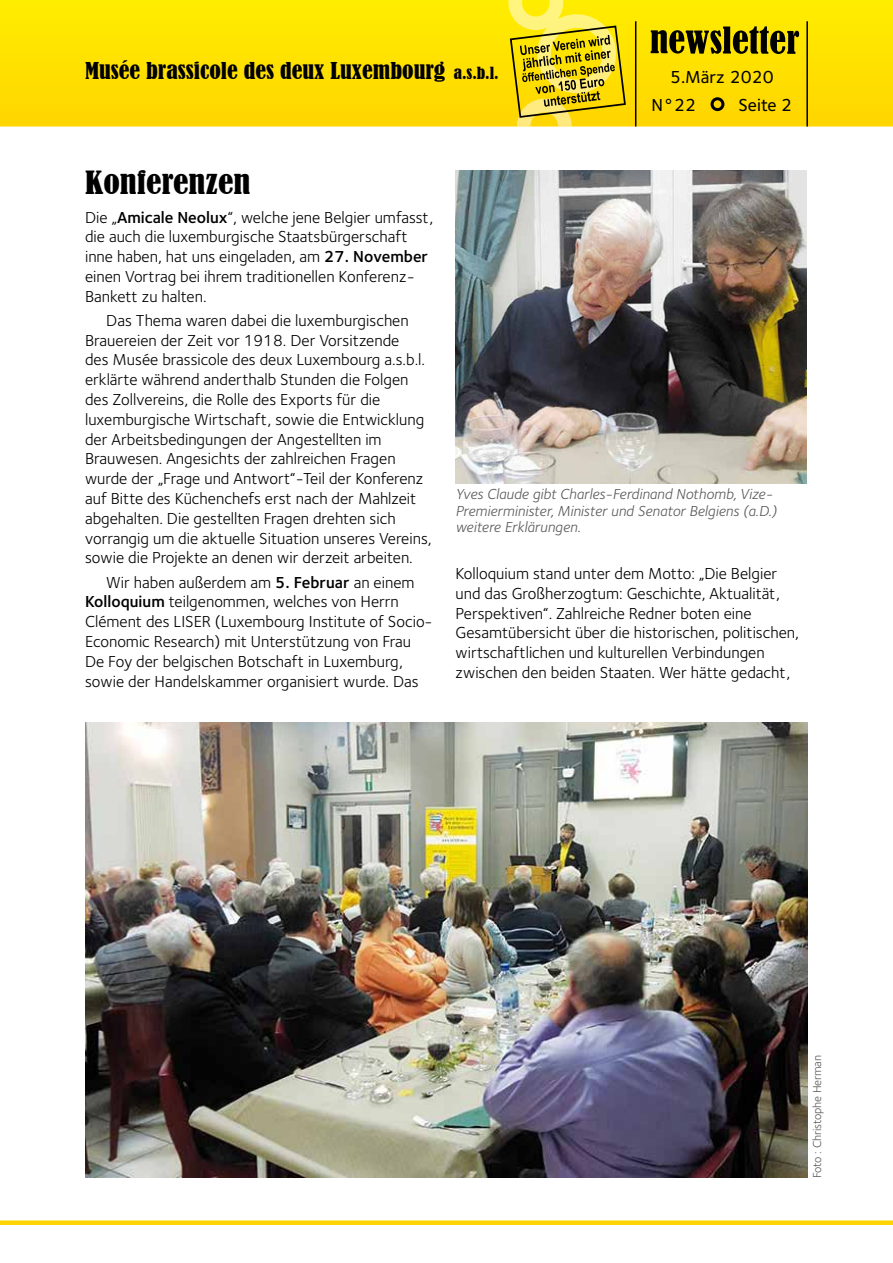
<style>
.page{position:relative;width:893px;height:1263px;background:#fff}
.page>*{position:absolute;margin:0;border:0;box-sizing:border-box;transform-origin:0 0}
.t1{font:condensed 30px "Bernard";color:#000;scale:1.15 1}
.t2{font:condensed 21.75px "Bernard";color:#000;scale:1.1 1}
.t3{font:18px/28.5px "Foundry Sterling Medium CE";color:#000}
.t4{font:16.5px/19.8px "Foundry Sterling Book CE";color:#000}
.t5{font:15px/16.5px "Foundry Sterling Book Italic CE";color:#58585a}
.t6{font:12px "Foundry Sterling Book CE";letter-spacing:-.01em;color:#58585a}
.s1{font-size:15.75px;color:#ffd400}
.s2{font-family:"Foundry Sterling Demi CE"}
</style>
<div class="page">
<svg style="left:0;top:0;width:893px;height:126px;background:#fee000"></svg>
<svg style="left:651px;top:26px;width:148px;height:28px;background:#7d7000"></svg>
<div style="left:712px;top:99px;width:11px;height:11px;background:#ffd400;border-radius:50%"></div>
<div style="left:711px;top:97px;width:13px;height:14px;border:3px solid #000;border-radius:50%"></div>
<div style="left:0;top:1220px;width:893px;height:5px;background:#ffd400"></div>
<hr style="left:806px;top:21px;width:2px;height:105px;background:#000">
<svg style="left:508px;top:0;width:129px;height:126px;background:#dbc41e"></svg>
<img style="left:85px;top:723px;width:723px;height:455px">
<img style="left:456px;top:170px;width:351px;height:313px">
<h2 class="t2" style="left:85px;top:58px;width:378px">Musée brassicole des deux Luxembourg <span class="s1">a.s.b.l.</span></h2>
<p class="t3" style="left:651px;top:63px;width:124px;text-indent:19px">5.März 2020<br>N°22</p>
<p class="t3" style="left:738px;top:91px;width:55px">Seite 2</p>
<h1 class="t1" style="left:85px;top:165px;width:145px">Konferenzen</h1>
<p class="t4" style="left:85px;top:207px;width:350px">Die „<span class="s2">Amicale Neolux</span>“, welche jene Belgier umfasst, die auch die luxemburgische Staatsbürgerschaft inne haben, hat uns eingeladen, am <span class="s2">27. November </span>einen Vortrag bei ihrem traditionellen Konferenz-Bankett zu halten.</p>
<p class="t4" style="left:85px;top:311px;width:348px;text-indent:21px">Das Thema waren dabei die luxemburgischen Brauereien der Zeit vor 1918. Der Vorsitzende<br>des Musée brassicole des deux Luxembourg a.s.b.l. erklärte während anderthalb Stunden die Folgen des Zollvereins, die Rolle des Exports für die luxemburgische Wirtschaft, sowie die Entwicklung der Arbeitsbedingungen der Angestellten im Brauwesen. Angesichts der zahlreichen Fragen wurde der „Frage und Antwort“-Teil der Konferenz auf Bitte des Küchenchefs erst nach der Mahlzeit abgehalten. Die gestellten Fragen drehten sich vorrangig um die aktuelle Situation unseres Vereins, sowie die Projekte an denen wir derzeit arbeiten.</p>
<p class="t4" style="left:85px;top:572px;width:349px;text-indent:21px">Wir haben außerdem am <span class="s2">5. Februar</span> an einem <span class="s2">Kolloquium</span> teilgenommen, welches von Herrn Clément des LISER (Luxembourg Institute of Socio-Economic Research) mit Unterstützung von Frau De Foy der belgischen Botschaft in Luxemburg, sowie der Handelskammer organisiert wurde. Das</p>
<p class="t4" style="left:455px;top:564px;width:345px">Kolloquium stand unter dem Motto: „Die Belgier und das Großherzogtum: Geschichte, Aktualität, Perspektiven“. Zahlreiche Redner boten eine Gesamtübersicht über die historischen, politischen, wirtschaftlichen und kulturellen Verbindungen zwischen den beiden Staaten. Wer hätte gedacht,</p>
<p class="t5" style="left:455px;top:486px;width:323px">Yves Claude gibt Charles-Ferdinand Nothomb, Vize-<br>Premierminister, Minister und Senator Belgiens (a.D.) weitere Erklärungen.</p>
<p class="t6" style="left:810px;top:1178px;width:124px;rotate:-90deg">Foto : Christophe Herman</p>
</div>
